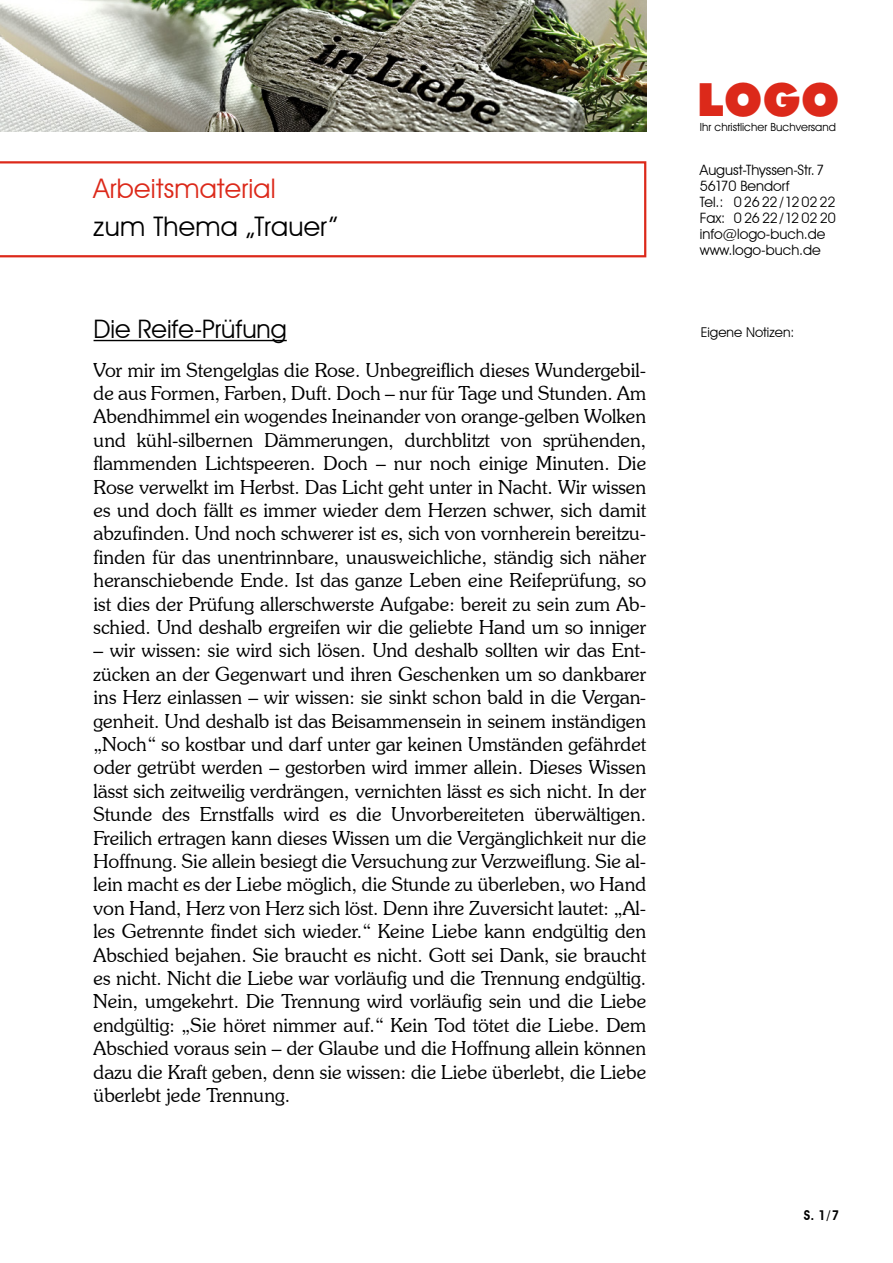
<style>
.page{position:relative;width:893px;height:1263px;background:#fff}
.page>*{position:absolute;margin:0;border:0;box-sizing:border-box;transform-origin:0 0}
.t1{font:900 45.9px "Futura BT";color:#dc291a}
.t2{font:27px "Avant Garde IT Cby BT";letter-spacing:.01em;color:#000}
.t3{font:27px "Avant Garde IT Cby BT";letter-spacing:.01em;color:#dc291a}
.t4{font:25.5px "Avant Garde IT Cby BT";color:#000}
.t5{font:300 19.5px/23.4px "Souvenir IT Cby BT";color:#000;text-align:justify}
.t6{font:14.25px/16px "Avant Garde IT Cby BT";color:#000}
.t7{font:13.5px "Avant Garde IT Cby BT";color:#000}
.t8{font:600 13.5px "Avant Garde IT Cby BT";color:#000}
.t9{font:11.4px "Avant Garde IT Cby BT";color:#000}
</style>
<div class="page">
<svg style="left:0;top:161px;width:646px;height:96px"></svg>
<hr style="left:94px;top:340px;width:193px;height:1px;background:#000">
<img style="left:0;top:0;width:646px;height:132px">
<h2 class="t3" style="left:94px;top:172px;width:184px">Arbeitsmaterial</h2>
<h2 class="t2" style="left:94px;top:210px;width:246px">zum Thema „Trauer”</h2>
<h3 class="t4" style="left:94px;top:314px;width:195px">Die Reife-Prüfung</h3>
<p class="t5" style="left:94px;top:358px;width:554px">Vor mir im Stengelglas die Rose. Unbegreiflich dieses Wundergebil&shy;de aus Formen, Farben, Duft. Doch – nur für Tage und Stunden. Am Abendhimmel ein wogendes Ineinander von orange-gelben Wolken und kühl-silbernen Dämmerungen, durchblitzt von sprühenden, flammenden Lichtspeeren. Doch – nur noch einige Minuten. Die Rose verwelkt im Herbst. Das Licht geht unter in Nacht. Wir wissen es und doch fällt es immer wieder dem Herzen schwer, sich damit abzufinden. Und noch schwerer ist es, sich von vornherein bereitzu&shy;finden für das unentrinnbare, unausweichliche, ständig sich näher heranschiebende Ende. Ist das ganze Leben eine Reifeprüfung, so ist dies der Prüfung allerschwerste Aufgabe: bereit zu sein zum Ab&shy;schied. Und deshalb ergreifen wir die geliebte Hand um so inniger</p>
<p class="t5" style="left:94px;top:639px;width:554px">– wir wissen: sie wird sich lösen. Und deshalb sollten wir das Ent&shy;zücken an der Gegenwart und ihren Geschenken um so dankbarer ins Herz einlassen – wir wissen: sie sinkt schon bald in die Vergan&shy;genheit. Und deshalb ist das Beisammensein in seinem inständigen „Noch“ so kostbar und darf unter gar keinen Umständen gefährdet oder getrübt werden – gestorben wird immer allein. Dieses Wissen lässt sich zeitweilig verdrängen, vernichten lässt es sich nicht. In der Stunde des Ernstfalls wird es die Unvorbereiteten überwältigen.<br>Freilich ertragen kann dieses Wissen um die Vergänglichkeit nur die Hoffnung. Sie allein besiegt die Versuchung zur Verzweiflung. Sie al&shy;lein macht es der Liebe möglich, die Stunde zu überleben, wo Hand von Hand, Herz von Herz sich löst. Denn ihre Zuversicht lautet: „Al&shy;les Getrennte findet sich wieder.“ Keine Liebe kann endgültig den Abschied bejahen. Sie braucht es nicht. Gott sei Dank, sie braucht es nicht. Nicht die Liebe war vorläufig und die Trennung endgültig.<br>Nein, umgekehrt. Die Trennung wird vorläufig sein und die Liebe endgültig: „Sie höret nimmer auf.“ Kein Tod tötet die Liebe. Dem Abschied voraus sein – der Glaube und die Hoffnung allein können dazu die Kraft geben, denn sie wissen: die Liebe überlebt, die Liebe überlebt jede Trennung.</p>
<h1 class="t1" style="left:697px;top:72px;width:144px">LOGO</h1>
<p class="t9" style="left:700px;top:120px;width:138px">Ihr christlicher Buchversand</p>
<p class="t6" style="left:700px;top:161px;width:137px">August-Thyssen-Str. 7<br>56170 Bendorf<br>Tel.: 02622 /120222<br>Fax: 0 26 22/12 02 20 info@logo-buch.de www.logo-buch.de</p>
<p class="t7" style="left:701px;top:324px;width:95px">Eigene Notizen:</p>
<p class="t8" style="left:804px;top:1207px;width:37px">S. 1/7</p>
</div>
